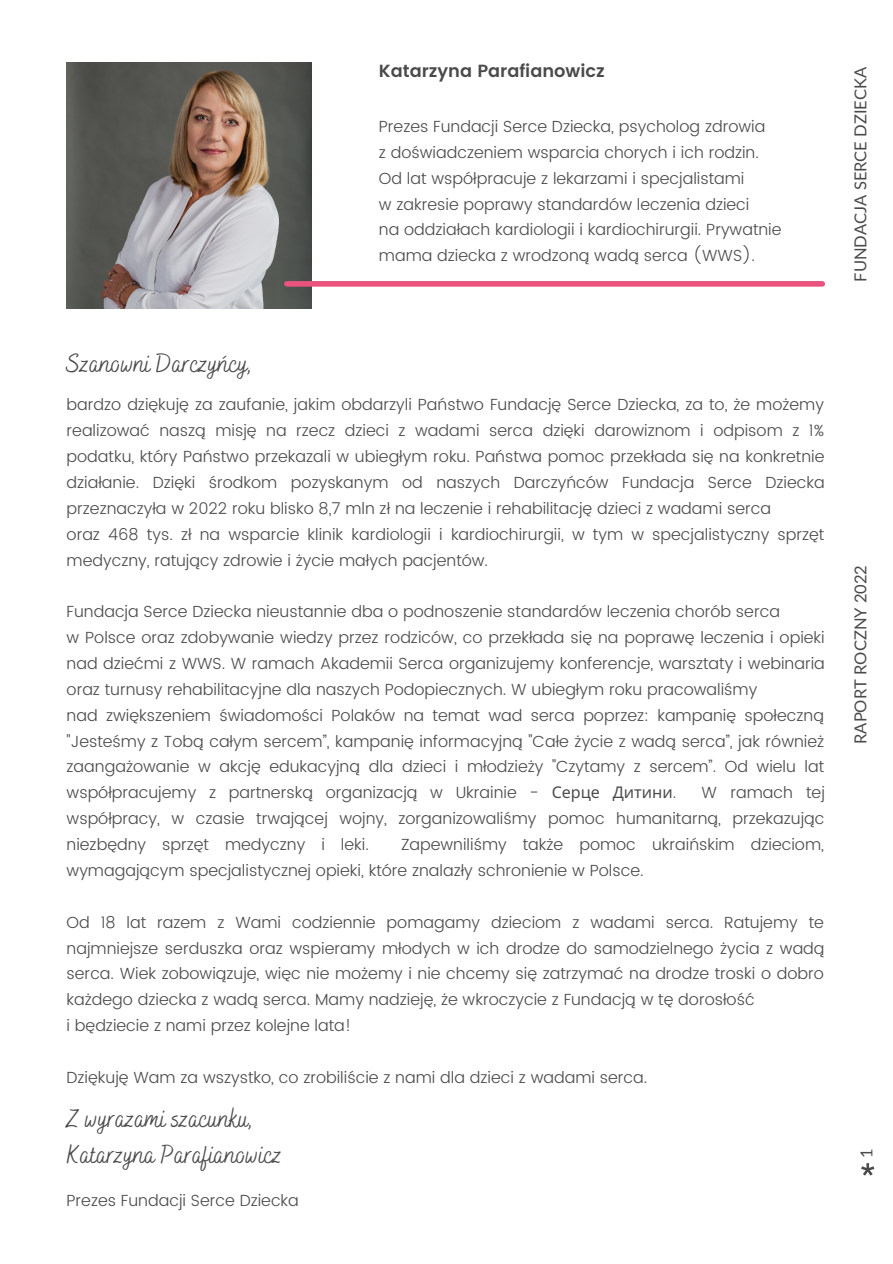
<style>
.page{position:relative;width:893px;height:1264px;background:#fff}
.page>*{position:absolute;margin:0;border:0;box-sizing:border-box;transform-origin:0 0}
.t1{font:52.2px "Gidole";color:#4a4a4a}
.t2{font:26.25px/36px "Bakerie Smooth";color:#4a4a4a}
.t3{font:600 17.55px "Poppins";color:#4a4a4a}
.t4{font:16.5px "Lato";color:#4a4a4a}
.t5{font:300 16.05px/25.8px "Poppins";color:#4a4a4a}
.s1{font-family:"Noto Sans";font-weight:400}
</style>
<div class="page">
<img style="left:67px;top:63px;width:245px;height:245px">
<div style="left:287px;top:281px;width:535px;height:6px;background:#e9537e"></div>
<h2 class="t2" style="left:67px;top:347px;width:188px">Szanowni Darczyńcy,</h2>
<p class="t3" style="left:379px;top:61px;width:227px">Katarzyna Parafianowicz</p>
<p class="t5" style="left:379px;top:113px;width:404px">Prezes Fundacji Serce Dziecka, psycholog zdrowia<br>z doświadczeniem wsparcia chorych i ich rodzin.<br>Od lat współpracuje z lekarzami i specjalistami<br>w zakresie poprawy standardów leczenia dzieci<br>na oddziałach kardiologii i kardiochirurgii. Prywatnie mama dziecka z wrodzoną wadą serca (WWS).</p>
<p class="t5" style="left:67px;top:392px;width:759px">bardzo dziękuję za zaufanie, jakim obdarzyli Państwo Fundację Serce Dziecka, za to, że możemy realizować naszą misję na rzecz dzieci z wadami serca dzięki darowiznom i odpisom z 1% podatku, który Państwo przekazali w ubiegłym roku. Państwa pomoc przekłada się na konkretnie działanie. Dzięki środkom pozyskanym od naszych Darczyńców Fundacja Serce Dziecka przeznaczyła w 2022 roku blisko 8,7 mln zł na leczenie i rehabilitację dzieci z wadami serca<br>oraz 468 tys. zł na wsparcie klinik kardiologii i kardiochirurgii, w tym w specjalistyczny sprzęt medyczny, ratujący zdrowie i życie małych pacjentów.</p>
<p class="t5" style="left:67px;top:599px;width:759px">Fundacja Serce Dziecka nieustannie dba o podnoszenie standardów leczenia chorób serca<br>w Polsce oraz zdobywanie wiedzy przez rodziców, co przekłada się na poprawę leczenia i opieki nad dziećmi z WWS. W ramach Akademii Serca organizujemy konferencje, warsztaty i webinaria oraz turnusy rehabilitacyjne dla naszych Podopiecznych. W ubiegłym roku pracowaliśmy<br>nad zwiększeniem świadomości Polaków na temat wad serca poprzez: kampanię społeczną "Jesteśmy z Tobą całym sercem”, kampanię informacyjną "Całe życie z wadą serca”, jak również zaangażowanie w akcję edukacyjną dla dzieci i młodzieży "Czytamy z sercem”. Od wielu lat współpracujemy z partnerską organizacją w Ukrainie - <span class="s1">Серце Дитини</span>.</p>
<p class="t5" style="left:67px;top:779px;width:759px;text-align:justify;text-indent:635px">W ramach tej współpracy, w czasie trwającej wojny, zorganizowaliśmy pomoc humanitarną, przekazując niezbędny sprzęt medyczny i leki.</p>
<p class="t5" style="left:67px;top:831px;width:758px;text-indent:334px">Zapewniliśmy także pomoc ukraińskim dzieciom, wymagającym specjalistycznej opieki, które znalazły schronienie w Polsce.</p>
<p class="t5" style="left:67px;top:909px;width:759px">Od 18 lat razem z Wami codziennie pomagamy dzieciom z wadami serca. Ratujemy te najmniejsze serduszka oraz wspieramy młodych w ich drodze do samodzielnego życia z wadą serca. Wiek zobowiązuje, więc nie możemy i nie chcemy się zatrzymać na drodze troski o dobro każdego dziecka z wadą serca. Mamy nadzieję, że wkroczycie z Fundacją w tę dorosłość<br>i będziecie z nami przez kolejne lata!</p>
<p class="t5" style="left:67px;top:1064px;width:582px">Dziękuję Wam za wszystko, co zrobiliście z nami dla dzieci z wadami serca.</p>
<h2 class="t2" style="left:67px;top:1102px;width:217px">Z wyrazami szacunku,<br>Katarzyna Parafianowicz</h2>
<p class="t5" style="left:67px;top:1187px;width:234px">Prezes Fundacji Serce Dziecka</p>
<p class="t4" style="left:850px;top:282px;width:216px;rotate:-90deg">FUNDACJA SERCE DZIECKA</p>
<p class="t4" style="left:850px;top:744px;width:180px;rotate:-90deg">RAPORT ROCZNY 2022</p>
<p class="t4" style="left:856px;top:1158px;width:11px;rotate:-90deg">1</p>
<h1 class="t1" style="left:858px;top:1151px;width:20px">*</h1>
</div>
